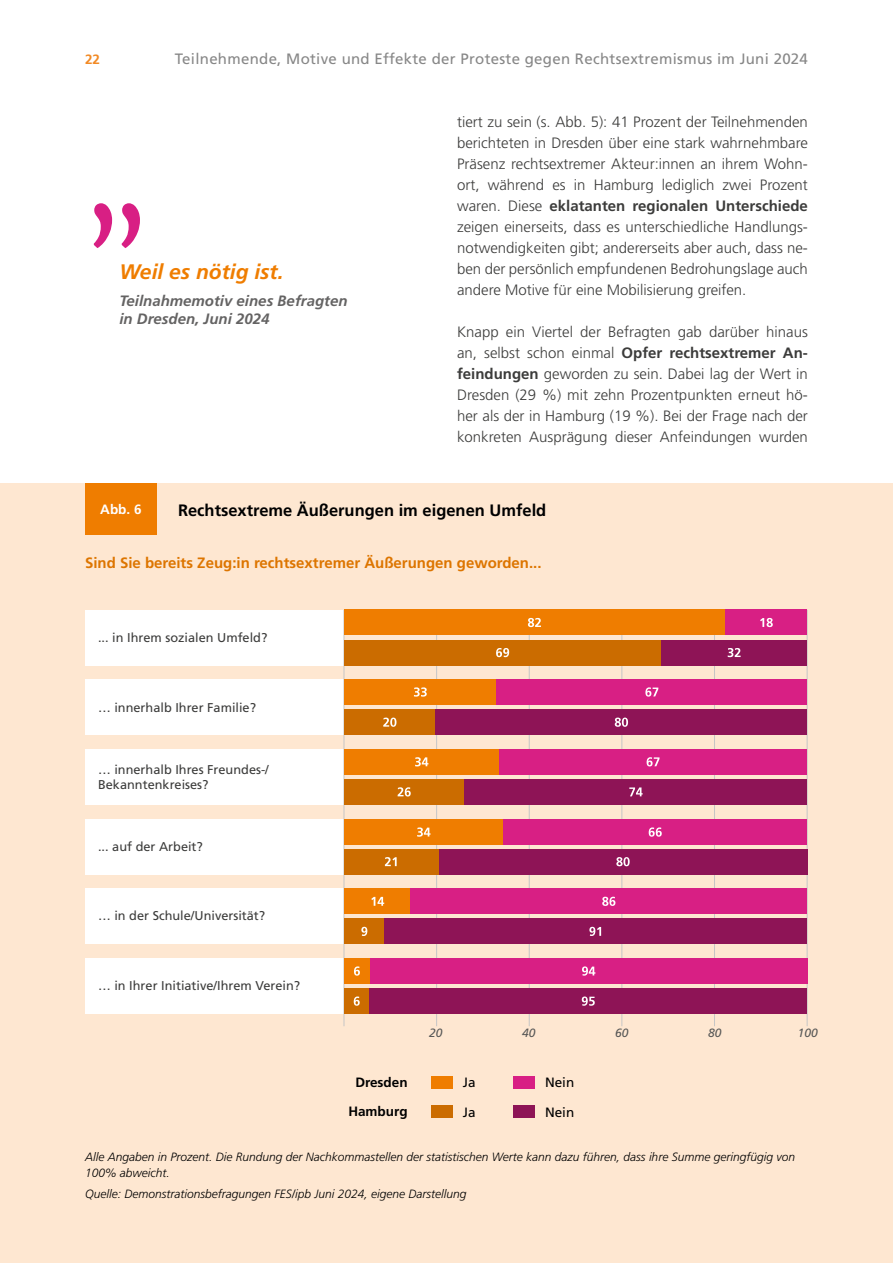
<style>
.page{position:relative;width:893px;height:1263px;background:#fff}
.page>*{position:absolute;margin:0;border:0;box-sizing:border-box;transform-origin:0 0}
.Zitat_-_Text{font:italic 700 21px "Frutiger LT Pro";color:#ef7d00}
.Infografik_H1{font:700 16.5px "Frutiger LT Pro";color:#000}
.FT_zu_Beginn{font:300 15px/21px "Frutiger LT Pro";color:#3c3c3b;text-align:justify}
.FT{font:300 15px/21px "Frutiger LT Pro";color:#3c3c3b;text-align:justify}
.t1{font:15px "Frutiger LT Pro";letter-spacing:.02em;color:#878787}
.Infografik_H2{font:700 15px "Frutiger LT Pro";color:#dd7500}
.Zitat_Quelle{font:italic 700 15px/18px "Frutiger LT Pro";color:#646363}
.Infografik_Legende{font:700 13.5px "Frutiger LT Pro";color:#000}
.Infografik_Legende-2{font:13.5px "Frutiger LT Pro";color:#000}
.Infografik_Abb_Nr{font:700 13.5px "Frutiger LT Pro";color:#fff}
.t2{font:700 13.5px "Frutiger LT Pro";color:#f28a25}
.FT-2{font:12.75px/15px "Frutiger LT Pro";color:#3c3c3b}
.Infografik_Quelle{font:italic 300 12px/16.5px "Frutiger LT Pro";color:#000}
.Infografik_Legende-3{font:italic 12px "Frutiger LT Pro";color:#575756}
.s1{font-weight:700}
</style>
<div class="page">
<div style="left:0;top:484px;width:893px;height:779px;background:#fee7d1"></div>
<div style="left:85px;top:610px;width:259px;height:55px;background:#fff"></div>
<div style="left:85px;top:679px;width:259px;height:56px;background:#fff"></div>
<div style="left:85px;top:749px;width:259px;height:55px;background:#fff"></div>
<div style="left:85px;top:819px;width:259px;height:56px;background:#fff"></div>
<div style="left:85px;top:889px;width:259px;height:55px;background:#fff"></div>
<div style="left:85px;top:958px;width:259px;height:56px;background:#fff"></div>
<hr style="left:344px;top:610px;width:1px;height:416px;background:#c6c6c6">
<hr style="left:436px;top:610px;width:1px;height:416px;background:#c6c6c6">
<hr style="left:529px;top:610px;width:1px;height:416px;background:#c6c6c6">
<hr style="left:621px;top:610px;width:1px;height:416px;background:#c6c6c6">
<hr style="left:714px;top:610px;width:1px;height:416px;background:#c6c6c6">
<hr style="left:807px;top:610px;width:1px;height:416px;background:#c6c6c6">
<div style="left:344px;top:610px;width:381px;height:25px;background:#ef7d00"></div>
<div style="left:725px;top:610px;width:82px;height:25px;background:#d81f84"></div>
<div style="left:344px;top:640px;width:317px;height:25px;background:#cb6c00"></div>
<div style="left:661px;top:640px;width:146px;height:25px;background:#8e1456"></div>
<div style="left:344px;top:679px;width:153px;height:25px;background:#ef7d00"></div>
<div style="left:497px;top:679px;width:310px;height:25px;background:#d81f84"></div>
<div style="left:344px;top:709px;width:92px;height:26px;background:#cb6c00"></div>
<div style="left:436px;top:709px;width:371px;height:26px;background:#8e1456"></div>
<div style="left:344px;top:749px;width:155px;height:25px;background:#ef7d00"></div>
<div style="left:499px;top:749px;width:308px;height:25px;background:#d81f84"></div>
<div style="left:344px;top:779px;width:120px;height:25px;background:#cb6c00"></div>
<div style="left:464px;top:779px;width:343px;height:25px;background:#8e1456"></div>
<div style="left:344px;top:819px;width:159px;height:26px;background:#ef7d00"></div>
<div style="left:503px;top:819px;width:304px;height:26px;background:#d81f84"></div>
<div style="left:344px;top:849px;width:95px;height:25px;background:#cb6c00"></div>
<div style="left:439px;top:849px;width:368px;height:25px;background:#8e1456"></div>
<div style="left:344px;top:889px;width:67px;height:25px;background:#ef7d00"></div>
<div style="left:411px;top:889px;width:396px;height:25px;background:#d81f84"></div>
<div style="left:344px;top:919px;width:41px;height:25px;background:#cb6c00"></div>
<div style="left:385px;top:919px;width:422px;height:25px;background:#8e1456"></div>
<div style="left:344px;top:958px;width:26px;height:25px;background:#ef7d00"></div>
<div style="left:370px;top:958px;width:437px;height:25px;background:#d81f84"></div>
<div style="left:344px;top:988px;width:25px;height:26px;background:#cb6c00"></div>
<div style="left:369px;top:988px;width:438px;height:26px;background:#8e1456"></div>
<svg style="left:528px;top:618px;width:13px;height:9px"></svg>
<svg style="left:496px;top:648px;width:13px;height:9px"></svg>
<svg style="left:760px;top:618px;width:13px;height:9px"></svg>
<svg style="left:728px;top:648px;width:13px;height:9px"></svg>
<svg style="left:414px;top:687px;width:13px;height:10px"></svg>
<svg style="left:383px;top:718px;width:13px;height:9px"></svg>
<svg style="left:645px;top:687px;width:13px;height:10px"></svg>
<svg style="left:615px;top:718px;width:13px;height:9px"></svg>
<svg style="left:415px;top:757px;width:13px;height:9px"></svg>
<svg style="left:398px;top:787px;width:13px;height:9px"></svg>
<svg style="left:647px;top:757px;width:12px;height:9px"></svg>
<svg style="left:629px;top:787px;width:14px;height:9px"></svg>
<svg style="left:417px;top:827px;width:13px;height:10px"></svg>
<svg style="left:385px;top:857px;width:12px;height:9px"></svg>
<svg style="left:649px;top:827px;width:13px;height:10px"></svg>
<svg style="left:616px;top:857px;width:14px;height:9px"></svg>
<svg style="left:371px;top:897px;width:13px;height:9px"></svg>
<svg style="left:361px;top:927px;width:6px;height:9px"></svg>
<svg style="left:602px;top:897px;width:13px;height:9px"></svg>
<svg style="left:589px;top:927px;width:12px;height:9px"></svg>
<svg style="left:354px;top:966px;width:6px;height:10px"></svg>
<svg style="left:354px;top:996px;width:6px;height:10px"></svg>
<svg style="left:582px;top:966px;width:13px;height:10px"></svg>
<svg style="left:582px;top:996px;width:13px;height:10px"></svg>
<div style="left:513px;top:1076px;width:21px;height:12px;background:#d81f84"></div>
<div style="left:513px;top:1105px;width:21px;height:12px;background:#8e1456"></div>
<div style="left:431px;top:1076px;width:21px;height:12px;background:#ef7d00"></div>
<div style="left:431px;top:1105px;width:21px;height:13px;background:#cb6c00"></div>
<div style="left:85px;top:484px;width:72px;height:51px;background:#ef7d00"></div>
<svg style="left:94px;top:203px;width:46px;height:45px"></svg>
<p class="t2" style="left:85px;top:51px;width:17px">22</p>
<p class="t1" style="left:175px;top:50px;width:635px">Teilnehmende, Motive und Effekte der Proteste gegen Rechtsextremismus im Juni 2024</p>
<p class="Zitat_-_Text" style="left:119px;top:260px;width:166px">Weil es nötig ist.</p>
<p class="Zitat_Quelle" style="left:119px;top:292px;width:230px">Teilnahmemotiv eines Befragten in Dresden, Juni 2024</p>
<p class="FT_zu_Beginn" style="left:457px;top:111px;width:352px">tiert zu sein (s. Abb. 5): 41 Prozent der Teilnehmenden berichteten in Dresden über eine stark wahrnehmbare Präsenz rechtsextremer Akteur:innen an ihrem Wohn&shy;ort, während es in Hamburg lediglich zwei Prozent waren. Diese <span class="s1">eklatanten regionalen Unterschiede </span>zeigen einerseits, dass es unterschiedliche Handlungs&shy;notwendigkeiten gibt; andererseits aber auch, dass ne&shy;ben der persönlich empfundenen Bedrohungslage auch andere Motive für eine Mobilisierung greifen.</p>
<p class="FT" style="left:457px;top:321px;width:352px">Knapp ein Viertel der Befragten gab darüber hinaus an, selbst schon einmal <span class="s1">Opfer rechtsextremer An&shy;feindungen</span> geworden zu sein. Dabei lag der Wert in Dresden (29 %) mit zehn Prozentpunkten erneut hö&shy;her als der in Hamburg (19 %). Bei der Frage nach der konkreten Ausprägung dieser Anfeindungen wurden</p>
<p class="Infografik_Abb_Nr" style="left:100px;top:502px;width:43px">Abb. 6</p>
<p class="Infografik_H1" style="left:178px;top:500px;width:370px">Rechtsextreme Äußerungen im eigenen Umfeld</p>
<p class="Infografik_H2" style="left:85px;top:554px;width:458px">Sind Sie bereits Zeug:in rechtsextremer Äußerungen geworden...</p>
<p class="FT-2" style="left:98px;top:630px;width:171px">... in Ihrem sozialen Umfeld?</p>
<p class="FT-2" style="left:98px;top:700px;width:160px">… innerhalb Ihrer Familie?</p>
<p class="FT-2" style="left:98px;top:762px;width:172px">… innerhalb Ihres Freundes-/<br>Bekanntenkreises?</p>
<p class="FT-2" style="left:98px;top:839px;width:106px">... auf der Arbeit?</p>
<p class="FT-2" style="left:98px;top:908px;width:169px">… in der Schule/Universität?</p>
<p class="FT-2" style="left:98px;top:978px;width:204px">… in Ihrer Initiative/Ihrem Verein?</p>
<p class="Infografik_Legende-3" style="left:429px;top:1026px;width:15px">20</p>
<p class="Infografik_Legende-3" style="left:522px;top:1026px;width:15px">40</p>
<p class="Infografik_Legende-3" style="left:615px;top:1026px;width:15px">60</p>
<p class="Infografik_Legende-3" style="left:708px;top:1026px;width:15px">80</p>
<p class="Infografik_Legende-3" style="left:798px;top:1026px;width:22px">100</p>
<p class="Infografik_Legende" style="left:355px;top:1074px;width:54px">Dresden</p>
<p class="Infografik_Legende-2" style="left:463px;top:1075px;width:14px">Ja</p>
<p class="Infografik_Legende" style="left:348px;top:1103px;width:61px">Hamburg</p>
<p class="Infografik_Legende-2" style="left:463px;top:1104px;width:14px">Ja</p>
<p class="Infografik_Legende-2" style="left:545px;top:1074px;width:31px">Nein</p>
<p class="Infografik_Legende-2" style="left:545px;top:1104px;width:31px">Nein</p>
<p class="Infografik_Quelle" style="left:85px;top:1148px;width:711px">Alle Angaben in Prozent. Die Rundung der Nachkommastellen der statistischen Werte kann dazu führen, dass ihre Summe geringfügig von<br>100% abweicht.</p>
<p class="Infografik_Quelle" style="left:85px;top:1185px;width:383px">Quelle: Demonstrationsbefragungen FES/ipb Juni 2024, eigene Darstellung</p>
</div>
